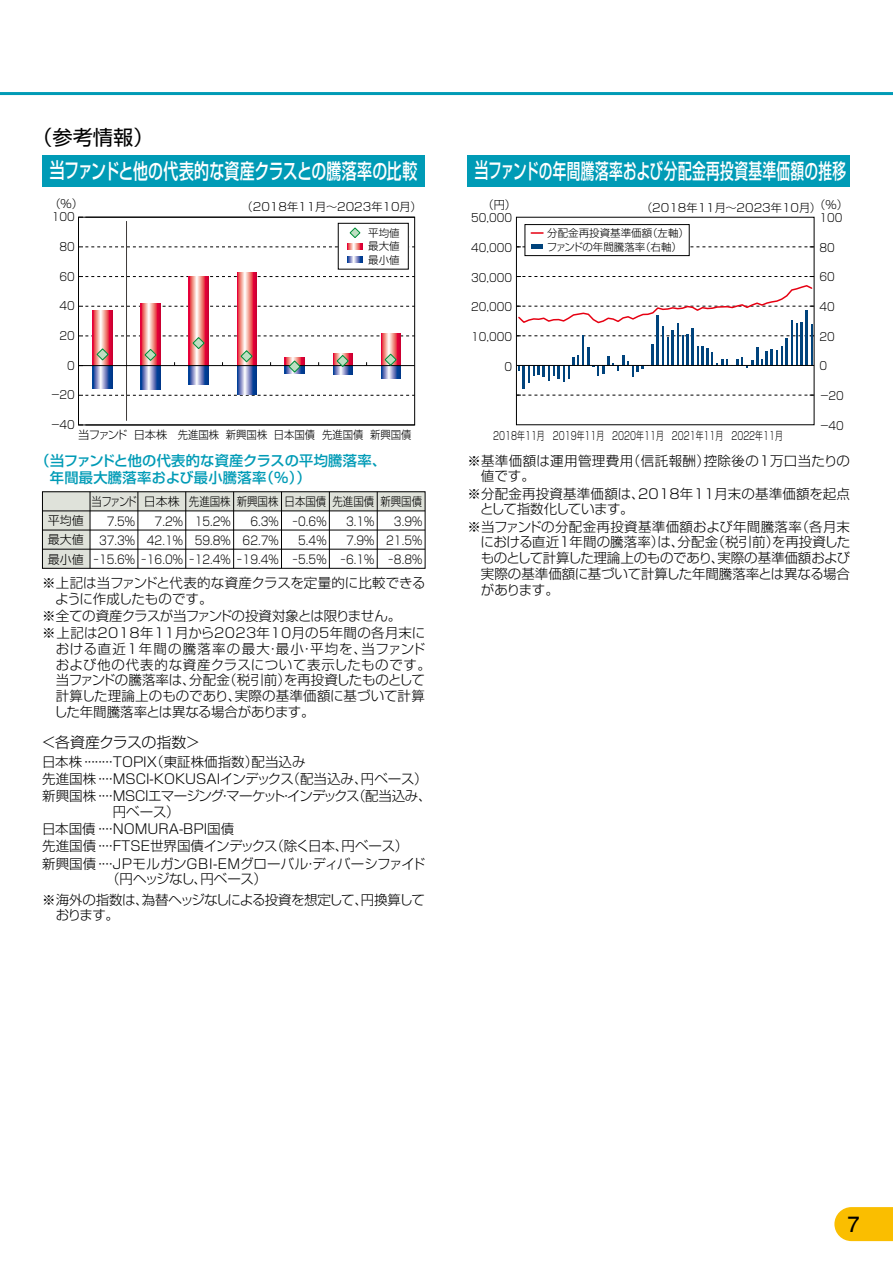
<style>
.page{position:relative;width:893px;height:1263px;background:#fff}
.page>*{position:absolute;margin:0;border:0;box-sizing:border-box;transform-origin:0 0}
.t1{font:500 21px "Shin Go Pro";letter-spacing:.01em;color:#fff;scale:.65 1}
.t2{font:500 21px "Shin Go Pro";letter-spacing:-.01em;color:#fff;scale:.71 1}
.t3{font:700 21px "Futo Go B101 Pro";color:#000}
.t4{font:20.25px "Shin Go Pro";color:#000}
.t5{font:300 15px "Shin Go Pro";letter-spacing:-.02em;color:#000}
.t6{font:500 14.25px/16.5px "Shin Go Pro";letter-spacing:.02em;color:#009bb6}
.t7{font:300 13.5px/15.8px "Shin Go Pro";color:#000}
.t8{font:300 13.5px/20.2px "Shin Go Pro";letter-spacing:-.04em;color:#000}
.t9{font:300 13.5px/15.8px "Shin Go Pro";letter-spacing:.03em;color:#000}
.t10{font:300 12px/19.2px "Shin Go Pr 5";color:#000;text-align:right;scale:.85 1}
.t11{font:300 12px "Shin Go Pr 5";color:#000;scale:.86 1}
.t12{font:300 12px/19.2px "Shin Go Pr 5";color:#000;text-align:center;scale:.5 1}
.t13{font:300 12px/19.2px "Shin Go Pr 5";color:#000;text-align:justify}
.t14{font:300 11.25px "Shin Go Pr 5";color:#000}
.t15{font:300 11.25px "Shin Go Pr 5";color:#000;scale:.9 1}
.t16{font:300 11.25px "Shin Go Pr 5";color:#000;scale:.7 1}
.t17{font:300 10.5px/13.5px "Shin Go Pr 5";color:#000}
.t18{font:300 10.5px/13.5px "Shin Go Pro";color:#000;text-align:justify}
</style>
<div class="page">
<hr style="left:0;top:92px;width:893px;height:3px;background:#009bb6">
<svg style="left:834px;top:1207px;width:59px;height:34px;background:#fac212"></svg>
<hr style="left:85px;top:425px;width:330px;height:1px;background:#000">
<svg style="left:381px;top:374px;width:19px;height:5px"></svg>
<svg style="left:333px;top:374px;width:19px;height:1px"></svg>
<svg style="left:237px;top:374px;width:19px;height:20px"></svg>
<svg style="left:189px;top:374px;width:19px;height:10px"></svg>
<svg style="left:141px;top:374px;width:19px;height:15px"></svg>
<svg style="left:93px;top:374px;width:19px;height:15px"></svg>
<svg style="left:381px;top:334px;width:19px;height:2px"></svg>
<svg style="left:237px;top:272px;width:19px;height:64px"></svg>
<svg style="left:189px;top:277px;width:19px;height:59px"></svg>
<svg style="left:141px;top:303px;width:19px;height:33px"></svg>
<svg style="left:93px;top:310px;width:19px;height:26px"></svg>
<svg style="left:80px;top:395px;width:333px;height:1px"></svg>
<svg style="left:80px;top:306px;width:333px;height:1px"></svg>
<svg style="left:80px;top:276px;width:333px;height:1px"></svg>
<svg style="left:80px;top:247px;width:333px;height:1px"></svg>
<hr style="left:126px;top:221px;width:1px;height:200px;background:#3e3a39">
<div style="left:338px;top:223px;width:70px;height:46px;background:#fff"></div>
<div style="left:338px;top:223px;width:71px;height:46px;border:1px solid #000"></div>
<svg style="left:347px;top:243px;width:16px;height:6px"></svg>
<svg style="left:347px;top:257px;width:16px;height:6px"></svg>
<svg style="left:349px;top:227px;width:12px;height:11px"></svg>
<svg style="left:80px;top:336px;width:333px;height:38px"></svg>
<div style="left:78px;top:217px;width:337px;height:208px;border:1px solid #000"></div>
<div style="left:42px;top:155px;width:383px;height:32px;background:#009bb6"></div>
<div style="left:467px;top:155px;width:383px;height:32px;background:#009bb6"></div>
<svg style="left:518px;top:247px;width:294px;height:1px"></svg>
<svg style="left:518px;top:276px;width:294px;height:1px"></svg>
<svg style="left:518px;top:335px;width:293px;height:2px"></svg>
<svg style="left:518px;top:395px;width:294px;height:1px"></svg>
<div style="left:525px;top:225px;width:164px;height:31px;background:#fff"></div>
<div style="left:525px;top:224px;width:164px;height:32px;border:1px solid #000"></div>
<hr style="left:531px;top:245px;width:12px;height:4px;background:#00437c">
<svg style="left:531px;top:232px;width:12px;height:2px"></svg>
<div style="left:42px;top:492px;width:48px;height:76px;background:#dfe2da"></div>
<div style="left:42px;top:492px;width:383px;height:19px;background:#dfe2da"></div>
<div style="left:42px;top:491px;width:383px;height:78px;border:1px solid #000"></div>
<hr style="left:90px;top:492px;width:1px;height:76px;background:#000">
<hr style="left:138px;top:492px;width:1px;height:76px;background:#000">
<hr style="left:185px;top:492px;width:1px;height:76px;background:#000">
<hr style="left:233px;top:492px;width:1px;height:76px;background:#000">
<hr style="left:281px;top:492px;width:1px;height:76px;background:#000">
<hr style="left:329px;top:492px;width:1px;height:76px;background:#000">
<hr style="left:377px;top:492px;width:1px;height:76px;background:#000">
<hr style="left:42px;top:511px;width:383px;height:1px;background:#000">
<hr style="left:42px;top:530px;width:383px;height:1px;background:#000">
<hr style="left:42px;top:549px;width:383px;height:1px;background:#000">
<hr style="left:811px;top:324px;width:2px;height:41px;background:#00437c">
<hr style="left:806px;top:310px;width:2px;height:55px;background:#00437c">
<hr style="left:801px;top:322px;width:2px;height:43px;background:#00437c">
<hr style="left:796px;top:323px;width:2px;height:42px;background:#00437c">
<hr style="left:791px;top:320px;width:2px;height:45px;background:#00437c">
<hr style="left:786px;top:338px;width:2px;height:27px;background:#00437c">
<svg style="left:697px;top:346px;width:86px;height:22px"></svg>
<hr style="left:692px;top:328px;width:2px;height:37px;background:#00437c">
<hr style="left:687px;top:334px;width:2px;height:31px;background:#00437c">
<hr style="left:682px;top:335px;width:2px;height:30px;background:#00437c">
<hr style="left:677px;top:323px;width:2px;height:42px;background:#00437c">
<hr style="left:672px;top:330px;width:2px;height:35px;background:#00437c">
<hr style="left:667px;top:337px;width:2px;height:28px;background:#00437c">
<hr style="left:662px;top:326px;width:2px;height:39px;background:#00437c">
<hr style="left:657px;top:315px;width:2px;height:50px;background:#00437c">
<hr style="left:652px;top:344px;width:2px;height:21px;background:#00437c">
<svg style="left:587px;top:347px;width:57px;height:30px"></svg>
<hr style="left:582px;top:335px;width:2px;height:30px;background:#00437c">
<svg style="left:528px;top:355px;width:51px;height:28px"></svg>
<hr style="left:523px;top:365px;width:2px;height:23px;background:#00437c">
<svg style="left:516px;top:284px;width:298px;height:40px"></svg>
<hr style="left:516px;top:365px;width:298px;height:1px;background:#000">
<h2 class="t4" style="left:32px;top:121px;width:123px">（参考情報）</h2>
<h1 class="t2" style="left:50px;top:153px;width:519px">当ファンドと他の代表的な資産クラスとの騰落率の比較</h1>
<h1 class="t1" style="left:475px;top:153px;width:573px">当ファンドの年間騰落率および分配金再投資基準価額の推移</h1>
<p class="t14" style="left:49px;top:194px;width:35px">（％）</p>
<p class="t14" style="left:242px;top:198px;width:182px">（2018年11月～2023年10月）</p>
<p class="t15" style="left:52px;top:208px;width:27px">100</p>
<p class="t15" style="left:59px;top:238px;width:19px">80</p>
<p class="t15" style="left:59px;top:267px;width:19px">60</p>
<p class="t15" style="left:59px;top:297px;width:19px">40</p>
<p class="t15" style="left:59px;top:327px;width:19px">20</p>
<p class="t15" style="left:67px;top:356px;width:10px">0</p>
<p class="t15" style="left:50px;top:386px;width:29px">－20</p>
<p class="t18" style="left:368px;top:225px;width:33px">平均値最大値最小値</p>
<p class="t15" style="left:50px;top:416px;width:29px">－40</p>
<p class="t14" style="left:78px;top:426px;width:335px">当ファンド日本株 先進国株 新興国株 日本国債 先進国債 新興国債</p>
<p class="t6" style="left:50px;top:451px;width:338px;text-indent:-14px">（当ファンドと他の代表的な資産クラスの平均騰落率、年間最大騰落率および最小騰落率（％））</p>
<p class="t11" style="left:92px;top:492px;width:386px">当ファンド 日本株 先進国株新興国株日本国債先進国債新興国債</p>
<p class="t13" style="left:48px;top:510px;width:38px">平均値最大値最小値</p>
<p class="t10" style="left:93px;top:510px;width:51px">7.5%<br>37.3%－15.6%</p>
<p class="t10" style="left:141px;top:510px;width:51px">7.2%<br>42.1%－16.0%</p>
<p class="t10" style="left:189px;top:510px;width:51px;text-align:center">15.2%<br>59.8%－12.4%</p>
<p class="t10" style="left:237px;top:510px;width:51px">6.3%<br>62.7%－19.4%</p>
<p class="t12" style="left:292px;top:510px;width:70px">－0.6%<br>5.4%－5.5%</p>
<p class="t10" style="left:340px;top:510px;width:42px;text-align:center">3.1%<br>7.9%－6.1%</p>
<p class="t10" style="left:386px;top:510px;width:44px;text-align:justify;text-indent:8px">3.9% 21.5%－8.8%</p>
<p class="t7" style="left:42px;top:573px;width:385px">※上記は当ファンドと代表的な資産クラスを定量的に比較できる</p>
<p class="t7" style="left:42px;top:588px;width:385px;line-height:17.2px;text-indent:13px">ように作成したものです。<br>※全ての資産クラスが当ファンドの投資対象とは限りません。<br>※上記は2018年11月から2023年10月の5年間の各月末に</p>
<p class="t7" style="left:54px;top:639px;width:378px">おける直近1年間の騰落率の最大・最小・平均を、当ファンドおよび他の代表的な資産クラスについて表示したものです。当ファンドの騰落率は、分配金（税引前）を再投資したものとして計算した理論上のものであり、実際の基準価額に基づいて計算した年間騰落率とは異なる場合があります。</p>
<p class="t5" style="left:42px;top:730px;width:160px">＜各資産クラスの指数＞</p>
<p class="t7" style="left:42px;top:751px;width:391px;line-height:17.2px">日本株・・・・・・・・TOPIX（東証株価指数）配当込み<br>先進国株・・・・MSCI-KOKUSAIインデックス（配当込み、円ベース）新興国株・・・・MSCIエマージング・マーケット・インデックス（配当込み、</p>
<p class="t7" style="left:42px;top:801px;width:385px;line-height:17.2px;text-indent:71px">円ベース）<br>日本国債・・・・NOMURA-BPI国債<br>先進国債・・・・FTSE世界国債インデックス（除く日本、円ベース）<br>新興国債・・・・JPモルガンGBI-EMグローバル・ディバーシファイド</p>
<p class="t8" style="left:42px;top:867px;width:384px;text-indent:64px">（円ヘッジなし、円ベース）<br>※海外の指数は、為替ヘッジなしによる投資を想定して、円換算して</p>
<p class="t7" style="left:56px;top:906px;width:72px">おります。　</p>
<p class="t14" style="left:482px;top:195px;width:35px">（円）</p>
<p class="t14" style="left:814px;top:195px;width:35px">（％）</p>
<p class="t14" style="left:641px;top:198px;width:182px">（2018年11月～2023年10月）</p>
<p class="t15" style="left:471px;top:209px;width:47px">50,000</p>
<p class="t15" style="left:819px;top:209px;width:27px">100</p>
<p class="t15" style="left:819px;top:238px;width:19px">80</p>
<p class="t15" style="left:819px;top:268px;width:19px">60</p>
<p class="t15" style="left:819px;top:298px;width:19px">40</p>
<p class="t15" style="left:819px;top:327px;width:19px">20</p>
<p class="t17" style="left:547px;top:226px;width:144px">分配金再投資基準価額（左軸）ファンドの年間騰落率（右軸）</p>
<p class="t15" style="left:471px;top:238px;width:47px">40,000</p>
<p class="t15" style="left:471px;top:268px;width:47px">30,000</p>
<p class="t15" style="left:471px;top:298px;width:47px">20,000</p>
<p class="t15" style="left:471px;top:327px;width:47px">10,000</p>
<p class="t15" style="left:504px;top:357px;width:10px">0</p>
<p class="t16" style="left:493px;top:426px;width:415px">2018年11月 2019年11月 2020年11月 2021年11月 2022年11月</p>
<p class="t15" style="left:819px;top:357px;width:10px">0</p>
<p class="t15" style="left:819px;top:387px;width:29px">－20</p>
<p class="t15" style="left:819px;top:416px;width:29px">－40</p>
<p class="t9" style="left:481px;top:451px;width:371px;text-indent:-14px">※基準価額は運用管理費用（信託報酬）控除後の1万口当たりの値です。</p>
<p class="t7" style="left:480px;top:484px;width:371px;text-indent:-13px">※分配金再投資基準価額は、2018年11月末の基準価額を起点として指数化しています。</p>
<p class="t7" style="left:480px;top:517px;width:371px;text-align:justify;text-indent:-13px">※当ファンドの分配金再投資基準価額および年間騰落率（各月末における直近1年間の騰落率）は、分配金（税引前）を再投資したものとして計算した理論上のものであり、実際の基準価額および実際の基準価額に基づいて計算した年間騰落率とは異なる場合</p>
<p class="t7" style="left:481px;top:580px;width:80px">があります。</p>
<h1 class="t3" style="left:848px;top:1207px;width:13px">7</h1>
</div>
